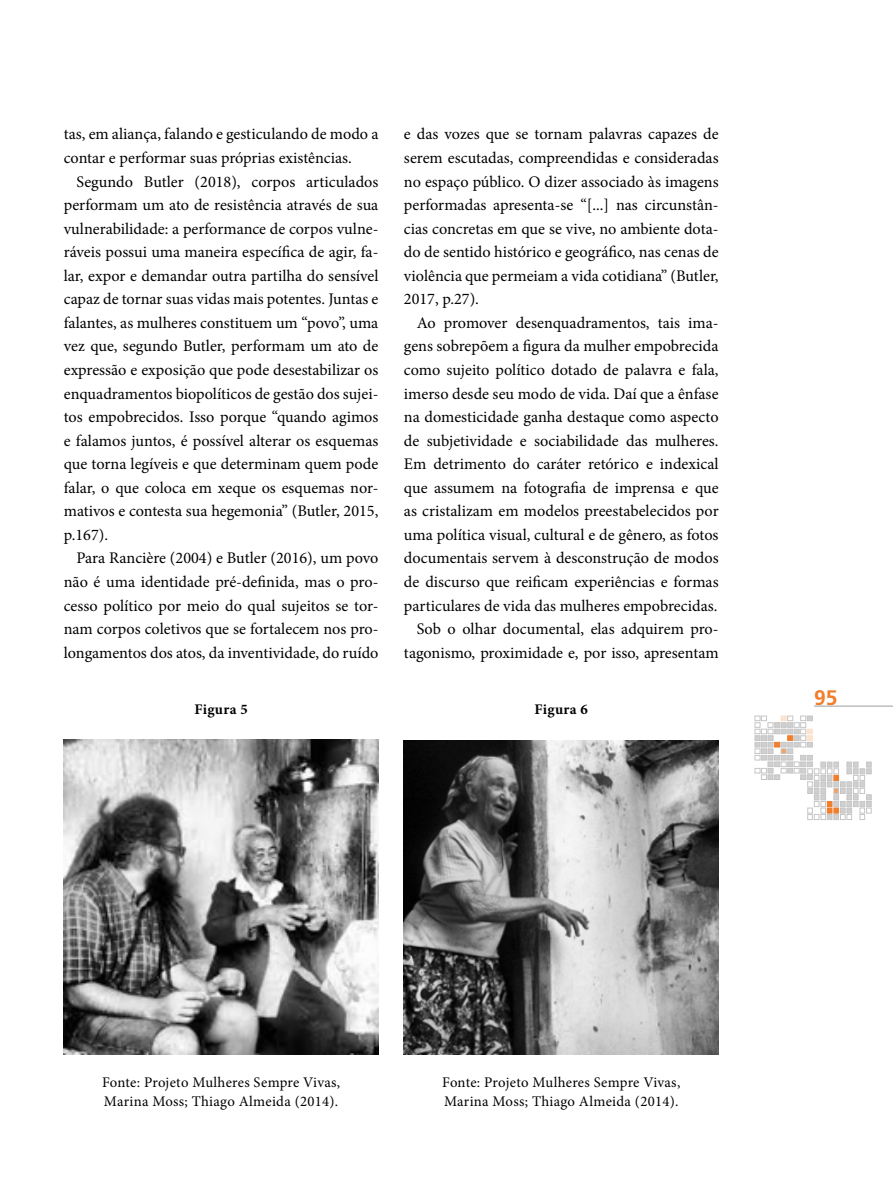
<style>
.page{position:relative;width:893px;height:1191px;background:#fff}
.page>*{position:absolute;margin:0;border:0;box-sizing:border-box;transform-origin:0 0}
.t1{font:700 21px "Frutiger";color:#f07e2d}
.t2{font:16.2px/23.5px "Minion Pro";color:#000;text-align:justify}
.t3{font:14.7px/19.5px "Minion Pro";letter-spacing:.015em;color:#000}
.t4{font:700 14.7px "Minion Pro";letter-spacing:.02em;color:#000}
</style>
<div class="page">
<svg style="left:755px;top:716px;width:116px;height:103px"></svg>
<hr style="left:814px;top:706px;width:79px;height:1px;background:#bcbcbc">
<img style="left:64px;top:739px;width:314px;height:315px">
<img style="left:404px;top:740px;width:315px;height:314px">
<p class="t2" style="left:64px;top:122px;width:316px">tas, em aliança, falando e gesticulando de modo a contar e performar suas próprias existências.</p>
<p class="t2" style="left:64px;top:170px;width:316px;text-indent:13px">Segundo Butler (2018), corpos articulados performam um ato de resistência através de sua vulnerabilidade: a performance de corpos vulne&shy;ráveis possui uma maneira específica de agir, fa&shy;lar, expor e demandar outra partilha do sensível capaz de tornar suas vidas mais potentes. Juntas e falantes, as mulheres constituem um “povo”, uma vez que, segundo Butler, performam um ato de expressão e exposição que pode desestabilizar os enquadramentos biopolíticos de gestão dos sujei&shy;tos empobrecidos. Isso porque “quando agimos e falamos juntos, é possível alterar os esquemas que torna legíveis e que determinam quem pode falar, o que coloca em xeque os esquemas nor&shy;mativos e contesta sua hegemonia” (Butler, 2015, p.167).</p>
<p class="t2" style="left:64px;top:546px;width:316px;text-indent:13px">Para Rancière (2004) e Butler (2016), um povo não é uma identidade pré-definida, mas o pro&shy;cesso político por meio do qual sujeitos se tor&shy;nam corpos coletivos que se fortalecem nos pro&shy;longamentos dos atos, da inventividade, do ruído</p>
<p class="t4" style="left:194px;top:698px;width:55px">Figura 5</p>
<p class="t2" style="left:404px;top:122px;width:316px">e das vozes que se tornam palavras capazes de serem escutadas, compreendidas e consideradas no espaço público. O dizer associado às imagens performadas apresenta-se “[...] nas circunstân&shy;cias concretas em que se vive, no ambiente dota&shy;do de sentido histórico e geográfico, nas cenas de violência que permeiam a vida cotidiana” (Butler, 2017, p.27).</p>
<p class="t2" style="left:404px;top:311px;width:316px;text-align:right">Ao promover desenquadramentos, tais ima&shy;gens sobrepõem a figura da mulher empobrecida como sujeito político dotado de palavra e fala, imerso desde seu modo de vida. Daí que a ênfase na domesticidade ganha destaque como aspecto de subjetividade e sociabilidade das mulheres.<br>Em detrimento do caráter retórico e indexical que assumem na fotografia de imprensa e que as cristalizam em modelos preestabelecidos por uma política visual, cultural e de gênero, as fotos documentais servem à desconstrução de modos de discurso que reificam experiências e formas particulares de vida das mulheres empobrecidas.<br>Sob o olhar documental, elas adquirem pro&shy;tagonismo, proximidade e, por isso, apresentam</p>
<p class="t4" style="left:535px;top:698px;width:55px">Figura 6</p>
<p class="t1" style="left:814px;top:685px;width:25px">95</p>
<p class="t3" style="left:102px;top:1072px;width:240px">Fonte: Projeto Mulheres Sempre Vivas,<br>Marina Moss; Thiago Almeida (2014).</p>
<p class="t3" style="left:442px;top:1072px;width:240px">Fonte: Projeto Mulheres Sempre Vivas,<br>Marina Moss; Thiago Almeida (2014).</p>
</div>
